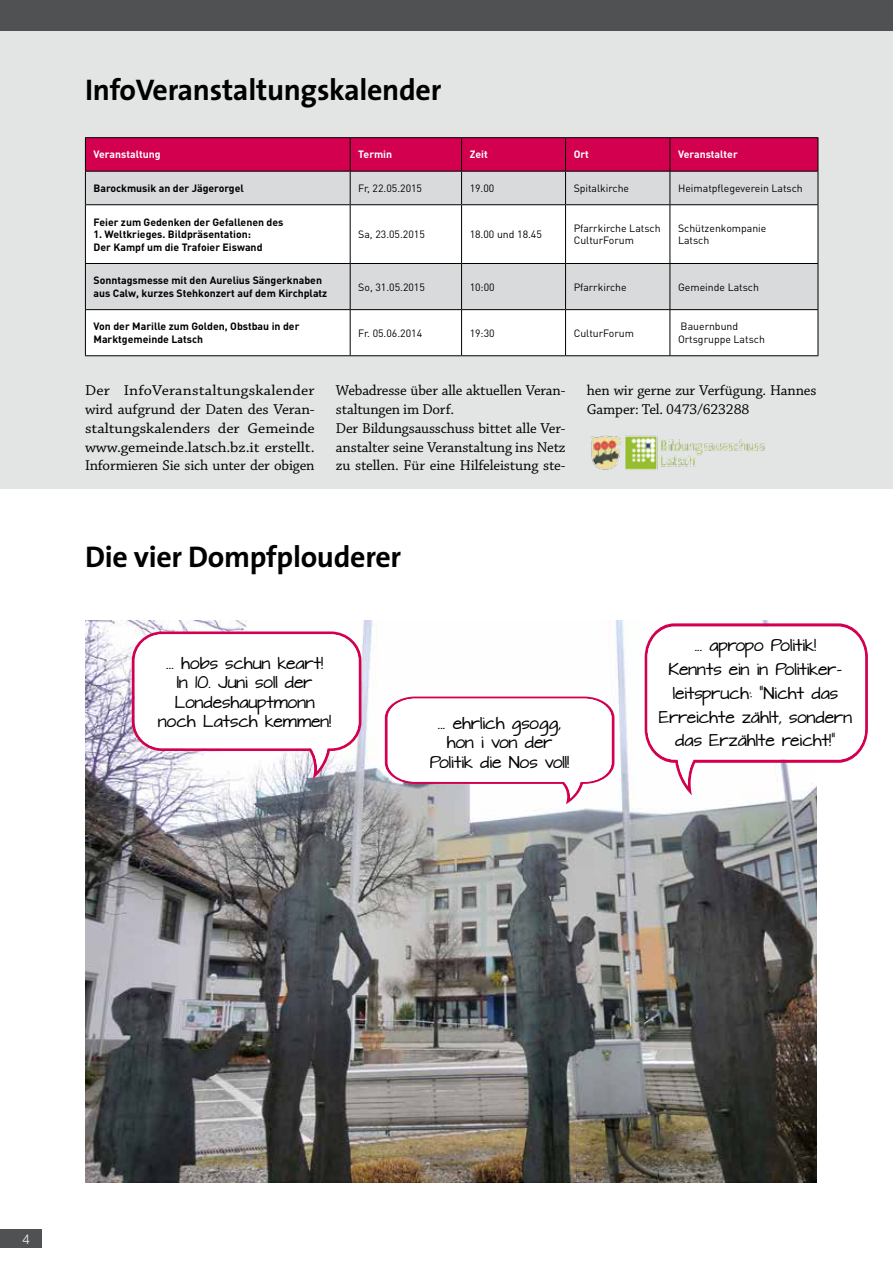
<style>
.page{position:relative;width:893px;height:1263px;background:#fff}
.page>*{position:absolute;margin:0;border:0;box-sizing:border-box;transform-origin:0 0}
.t1{font:700 30px "The Sans";letter-spacing:-.01em;color:#000}
.t2{font:15px/18.8px "Chaparral Pro";letter-spacing:-.01em;color:#000}
.t3{font:15px/18.8px "Chaparral Pro";letter-spacing:-.01em;color:#000;text-align:justify;scale:1.08 1}
.t4{font:14.55px/19.5px "Architects Daughter";color:#000;text-align:center}
.t5{font:300 13.5px "Helvetica Neue";color:#fff}
.t6{font:700 10.5px/12.6px "DIN Pro";color:#000}
.t7{font:10.5px/12.6px "DIN Pro";color:#000}
.t8{font:700 10.5px "DIN Pro";color:#fff}
</style>
<div class="page">
<div style="left:0;top:1229px;width:42px;height:19px;background:#505153"></div>
<div style="left:0;top:0;width:893px;height:31px;background:#505153"></div>
<img style="left:85px;top:620px;width:731px;height:563px">
<svg style="left:132px;top:631px;width:229px;height:148px"></svg>
<svg style="left:385px;top:696px;width:229px;height:108px"></svg>
<svg style="left:645px;top:623px;width:223px;height:172px"></svg>
<div style="left:0;top:31px;width:893px;height:458px;background:#e3e4e4"></div>
<img style="left:591px;top:435px;width:174px;height:35px">
<div style="left:86px;top:138px;width:732px;height:33px;background:#d30050"></div>
<svg style="left:86px;top:205px;width:732px;height:150px;fill:#fff"></svg>
<hr style="left:85px;top:137px;width:265px;height:1px;background:#000">
<hr style="left:350px;top:137px;width:112px;height:1px;background:#000">
<hr style="left:462px;top:137px;width:104px;height:1px;background:#000">
<hr style="left:566px;top:137px;width:104px;height:1px;background:#000">
<hr style="left:670px;top:137px;width:148px;height:1px;background:#000">
<hr style="left:818px;top:138px;width:1px;height:33px;background:#000">
<hr style="left:818px;top:172px;width:1px;height:32px;background:#000">
<hr style="left:818px;top:205px;width:1px;height:58px;background:#000">
<hr style="left:818px;top:264px;width:1px;height:45px;background:#000">
<hr style="left:85px;top:171px;width:265px;height:1px;background:#000">
<hr style="left:350px;top:171px;width:112px;height:1px;background:#000">
<hr style="left:462px;top:171px;width:104px;height:1px;background:#000">
<hr style="left:566px;top:171px;width:104px;height:1px;background:#000">
<hr style="left:670px;top:171px;width:148px;height:1px;background:#000">
<hr style="left:85px;top:204px;width:265px;height:1px;background:#000">
<hr style="left:350px;top:204px;width:112px;height:1px;background:#000">
<hr style="left:462px;top:204px;width:104px;height:1px;background:#000">
<hr style="left:566px;top:204px;width:104px;height:1px;background:#000">
<hr style="left:670px;top:204px;width:148px;height:1px;background:#000">
<hr style="left:85px;top:263px;width:265px;height:1px;background:#000">
<hr style="left:350px;top:263px;width:112px;height:1px;background:#000">
<hr style="left:462px;top:263px;width:104px;height:1px;background:#000">
<hr style="left:566px;top:263px;width:104px;height:1px;background:#000">
<hr style="left:670px;top:263px;width:148px;height:1px;background:#000">
<hr style="left:85px;top:309px;width:265px;height:1px;background:#000">
<hr style="left:350px;top:309px;width:112px;height:1px;background:#000">
<hr style="left:462px;top:309px;width:104px;height:1px;background:#000">
<hr style="left:566px;top:309px;width:104px;height:1px;background:#000">
<hr style="left:670px;top:309px;width:148px;height:1px;background:#000">
<hr style="left:85px;top:355px;width:265px;height:1px;background:#000">
<hr style="left:350px;top:355px;width:112px;height:1px;background:#000">
<hr style="left:462px;top:355px;width:104px;height:1px;background:#000">
<hr style="left:566px;top:355px;width:104px;height:1px;background:#000">
<hr style="left:670px;top:355px;width:148px;height:1px;background:#000">
<hr style="left:85px;top:138px;width:1px;height:33px;background:#000">
<hr style="left:350px;top:138px;width:1px;height:33px;background:#000">
<hr style="left:461px;top:138px;width:1px;height:33px;background:#000">
<hr style="left:565px;top:138px;width:1px;height:33px;background:#000">
<hr style="left:670px;top:138px;width:1px;height:33px;background:#000">
<hr style="left:85px;top:172px;width:1px;height:32px;background:#000">
<hr style="left:350px;top:172px;width:1px;height:32px;background:#000">
<hr style="left:461px;top:172px;width:1px;height:32px;background:#000">
<hr style="left:565px;top:172px;width:1px;height:32px;background:#000">
<hr style="left:670px;top:172px;width:1px;height:32px;background:#000">
<hr style="left:85px;top:205px;width:1px;height:58px;background:#000">
<hr style="left:350px;top:205px;width:1px;height:58px;background:#000">
<hr style="left:461px;top:205px;width:1px;height:58px;background:#000">
<hr style="left:565px;top:205px;width:1px;height:58px;background:#000">
<hr style="left:670px;top:205px;width:1px;height:58px;background:#000">
<hr style="left:85px;top:264px;width:1px;height:45px;background:#000">
<hr style="left:350px;top:264px;width:1px;height:45px;background:#000">
<hr style="left:461px;top:264px;width:1px;height:45px;background:#000">
<hr style="left:565px;top:264px;width:1px;height:45px;background:#000">
<hr style="left:670px;top:264px;width:1px;height:45px;background:#000">
<hr style="left:85px;top:310px;width:1px;height:45px;background:#000">
<hr style="left:350px;top:310px;width:1px;height:45px;background:#000">
<hr style="left:461px;top:310px;width:1px;height:45px;background:#000">
<hr style="left:565px;top:310px;width:1px;height:45px;background:#000">
<hr style="left:670px;top:310px;width:1px;height:45px;background:#000">
<hr style="left:818px;top:310px;width:1px;height:45px;background:#000">
<h1 class="t1" style="left:85px;top:64px;width:358px">InfoVeranstaltungskalender</h1>
<p class="t8" style="left:94px;top:148px;width:69px">Veranstaltung</p>
<p class="t8" style="left:358px;top:148px;width:35px">Termin</p>
<p class="t8" style="left:470px;top:148px;width:20px">Zeit</p>
<p class="t8" style="left:574px;top:148px;width:17px">Ort</p>
<p class="t8" style="left:678px;top:148px;width:61px">Veranstalter</p>
<p class="t6" style="left:94px;top:181px;width:152px">Barockmusik an der Jägerorgel</p>
<p class="t7" style="left:358px;top:181px;width:65px">Fr, 22.05.2015</p>
<p class="t7" style="left:470px;top:181px;width:26px">19.00</p>
<p class="t7" style="left:574px;top:181px;width:57px">Spitalkirche</p>
<p class="t7" style="left:678px;top:181px;width:126px">Heimatpflegeverein Latsch</p>
<p class="t6" style="left:94px;top:215px;width:192px">Feier zum Gedenken der Gefallenen des</p>
<p class="t6" style="left:94px;top:228px;width:171px">1. Weltkrieges. Bildpräsentation:<br>Der Kampf um die Trafoier Eiswand</p>
<p class="t7" style="left:358px;top:228px;width:68px">Sa, 23.05.2015</p>
<p class="t7" style="left:470px;top:228px;width:74px">18.00 und 18.45</p>
<p class="t7" style="left:574px;top:221px;width:88px">Pfarrkirche Latsch<br>CulturForum</p>
<p class="t7" style="left:678px;top:221px;width:90px">Schützenkompanie<br>Latsch</p>
<p class="t6" style="left:94px;top:274px;width:235px">Sonntagsmesse mit den Aurelius Sängerknaben aus Calw, kurzes Stehkonzert auf dem Kirchplatz</p>
<p class="t7" style="left:358px;top:280px;width:68px">So, 31.05.2015</p>
<p class="t7" style="left:470px;top:280px;width:27px">10:00</p>
<p class="t7" style="left:574px;top:280px;width:55px">Pfarrkirche</p>
<p class="t7" style="left:678px;top:280px;width:82px">Gemeinde Latsch</p>
<p class="t6" style="left:94px;top:320px;width:207px">Von der Marille zum Golden, Obstbau in der<br>Marktgemeinde Latsch</p>
<p class="t7" style="left:358px;top:326px;width:65px">Fr. 05.06.2014</p>
<p class="t7" style="left:470px;top:326px;width:27px">19:30</p>
<p class="t7" style="left:574px;top:326px;width:62px">CulturForum</p>
<p class="t7" style="left:678px;top:320px;width:88px">Bauernbund<br>Ortsgruppe Latsch</p>
<h2 class="t3" style="left:85px;top:382px;width:214px">Der InfoVeranstaltungskalender wird aufgrund der Daten des Veran&shy;staltungskalenders der Gemeinde www.gemeinde.latsch.bz.it erstellt.<br>Informieren Sie sich unter der obigen</h2>
<h2 class="t2" style="left:336px;top:382px;width:231px">Webadresse über alle aktuellen Veran&shy;staltungen im Dorf.<br>Der Bildungsausschuss bittet alle Ver&shy;anstalter seine Veranstaltung ins Netz zu stellen. Für eine Hilfeleistung ste-</h2>
<h2 class="t2" style="left:587px;top:382px;width:231px">hen wir gerne zur Verfügung. Hannes<br>Gamper: Tel. 0473/623288</h2>
<h1 class="t1" style="left:85px;top:532px;width:318px">Die vier Dompfplouderer</h1>
<h3 class="t4" style="left:158px;top:654px;width:175px">... hobs schun keart!<br>In 10. Juni soll der<br>Londeshauptmonn noch Latsch kemmen!</h3>
<h3 class="t4" style="left:430px;top:714px;width:141px">... ehrlich gsogg, hon i von der<br>Politik die Nos voll!</h3>
<h3 class="t4" style="left:659px;top:635px;width:195px;line-height:23.7px">... apropo Politik!<br>Kennts ein in Politiker&shy;leitspruch: "Nicht das<br>Erreichte zählt, sondern das Erzählte reicht!"</h3>
<p class="t5" style="left:23px;top:1230px;width:9px">4</p>
</div>
